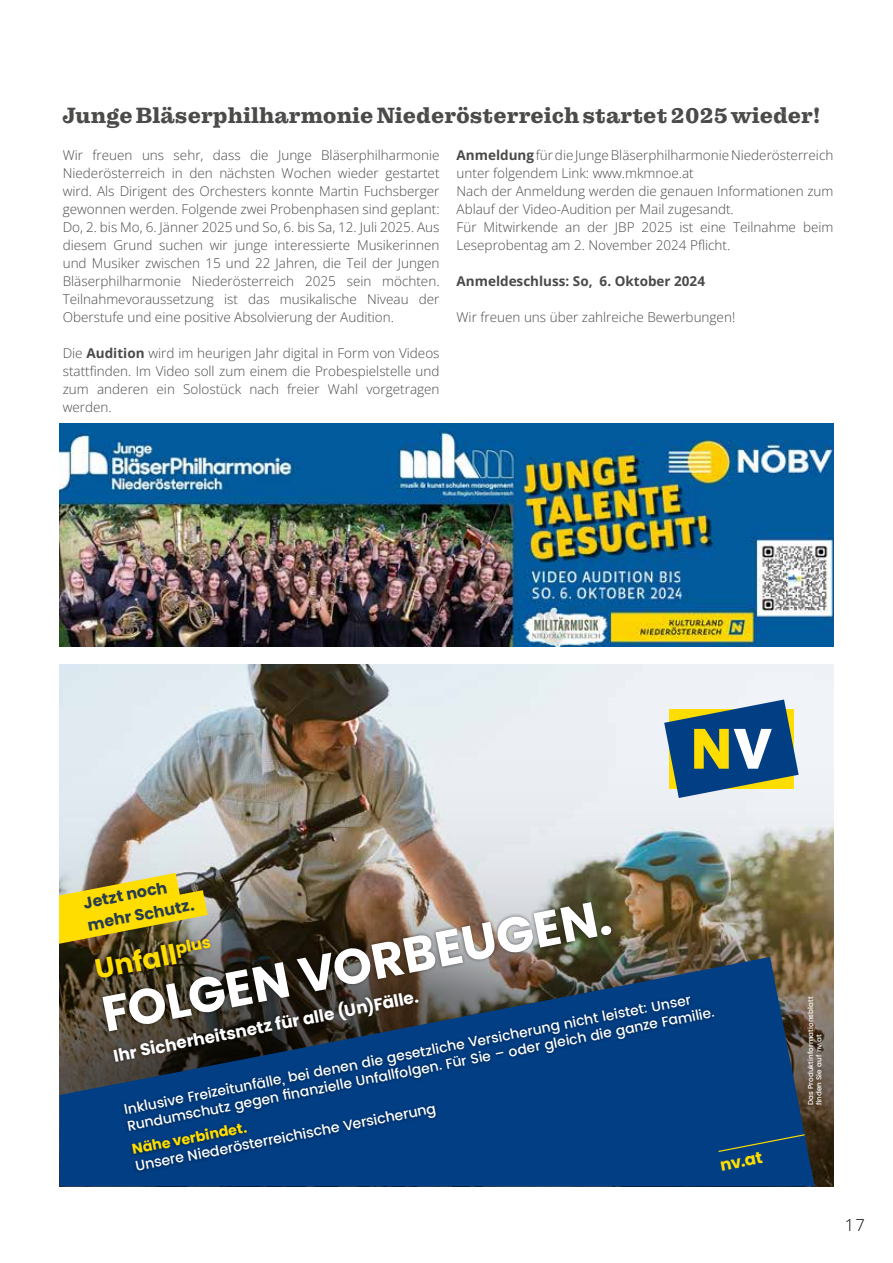
<style>
.page{position:relative;width:893px;height:1263px;background:#fff}
.page>*{position:absolute;margin:0;border:0;box-sizing:border-box;transform-origin:0 0}
.t1{font:700 49.65px "Poppins";color:#fff}
.t2{font:700 27.75px "Poppins";color:#fd0}
.t3{font:22.5px "Kontiki Fine";color:#4a4a49}
.t4{font:700 16.8px "Poppins";color:#fff}
.t5{font:700 16.5px "Poppins";color:#fd0}
.t6{font:300 16.5px "Open Sans";color:#000}
.t7{font:700 15.9px/22px "Poppins";color:#273c4e}
.t8{font:500 14.25px "Poppins";color:#fff}
.t9{font:700 14.25px "Poppins";color:#fd0}
.t10{font:500 13.95px/16.6px "Poppins";color:#fff}
.t11{font:300 13.5px/18px "Open Sans";color:#4a4a49;text-align:justify}
.t12{font:700 13.5px "Open Sans";color:#4a4a49}
.t13{font:500 7.2px/8.6px "Poppins";letter-spacing:.01em;color:#fff}
.s1{font-weight:700}
</style>
<div class="page">
<img style="left:60px;top:424px;width:773px;height:222px">
<img style="left:60px;top:664px;width:773px;height:242px">
<svg style="left:718px;top:906px;width:115px;height:280px;background:#716249"></svg>
<svg style="left:664px;top:699px;width:135px;height:99px;background:#6c898a"></svg>
<img style="left:235px;top:880px;width:353px;height:18px">
<svg style="left:60px;top:957px;width:755px;height:229px;background:#1b4370"></svg>
<div style="left:91px;top:898px;width:627px;height:276px;background:#000;opacity:.5"></div>
<svg style="left:717px;top:1133px;width:89px;height:20px;background:#10477b"></svg>
<img style="left:60px;top:856px;width:175px;height:113px">
<svg style="left:60px;top:664px;width:5px;height:6px"></svg>
<h3 class="t3" style="left:63px;top:102px;width:759px">Junge Bläserphilharmonie Niederösterreich startet 2025 wieder!</h3>
<p class="t11" style="left:63px;top:146px;width:378px">Wir freuen uns sehr, dass die Junge Bläserphilharmonie Niederösterreich in den nächsten Wochen wieder gestartet wird. Als Dirigent des Orchesters konnte Martin Fuchsberger gewonnen werden. Folgende zwei Probenphasen sind geplant:<br>Do, 2. bis Mo, 6. Jänner 2025 und So, 6. bis Sa, 12. Juli 2025. Aus diesem Grund suchen wir junge interessierte Musikerinnen und Musiker zwischen 15 und 22 Jahren, die Teil der Jungen Bläserphilharmonie Niederösterreich 2025 sein möchten.<br>Teilnahmevoraussetzung ist das musikalische Niveau der Oberstufe und eine positive Absolvierung der Audition.</p>
<p class="t11" style="left:63px;top:344px;width:378px">Die <span class="s1">Audition</span> wird im heurigen Jahr digital in Form von Videos stattfinden. Im Video soll zum einem die Probespielstelle und zum anderen ein Solostück nach freier Wahl vorgetragen werden.</p>
<p class="t11" style="left:457px;top:146px;width:378px;text-align:left"><span class="s1">Anmeldung</span> für die Junge Bläserphilharmonie Niederösterreich unter folgendem Link: www.mkmnoe.at<br>Nach der Anmeldung werden die genauen Informationen zum Ablauf der Video-Audition per Mail zugesandt.<br>Für Mitwirkende an der JBP 2025 ist eine Teilnahme beim Leseprobentag am 2. November 2024 Pflicht.</p>
<p class="t12" style="left:457px;top:272px;width:250px">Anmeldeschluss: So, 6. Oktober 2024</p>
<p class="t11" style="left:457px;top:308px;width:280px">Wir freuen uns über zahlreiche Bewerbungen!</p>
<p class="t7" style="left:81px;top:892px;width:110px;rotate:-11deg">Jetzt noch mehr Schutz.</p>
<h1 class="t1" style="left:97px;top:986px;width:519px;rotate:-11deg">FOLGEN VORBEUGEN.</h1>
<h2 class="t2" style="left:92px;top:954px;width:120px;rotate:-11deg">Unfall<sup>plus</sup></h2>
<p class="t10" style="left:123px;top:1102px;width:599px;rotate:-11deg">Inklusive Freizeitunfälle, bei denen die gesetzliche Versicherung nicht leistet: Unser<br>Rundumschutz gegen fi nanzielle Unfallfolgen. Für Sie – oder gleich die ganze Familie.</p>
<p class="t4" style="left:112px;top:1046px;width:312px;rotate:-11deg">Ihr Sicherheitsnetz für alle (Un)Fälle.</p>
<p class="t8" style="left:134px;top:1156px;width:307px;rotate:-11deg">Unsere Niederösterreichische Versicherung</p>
<p class="t9" style="left:131px;top:1141px;width:118px;rotate:-11deg">Nähe verbindet.</p>
<p class="t5" style="left:718px;top:1156px;width:44px;rotate:-11deg">nv.at</p>
<p class="t13" style="left:806px;top:1105px;width:110px;rotate:-90deg">Das Produktinformationsblatt finden Sie auf nv.at</p>
<p class="t6" style="left:845px;top:1214px;width:22px">17</p>
</div>
